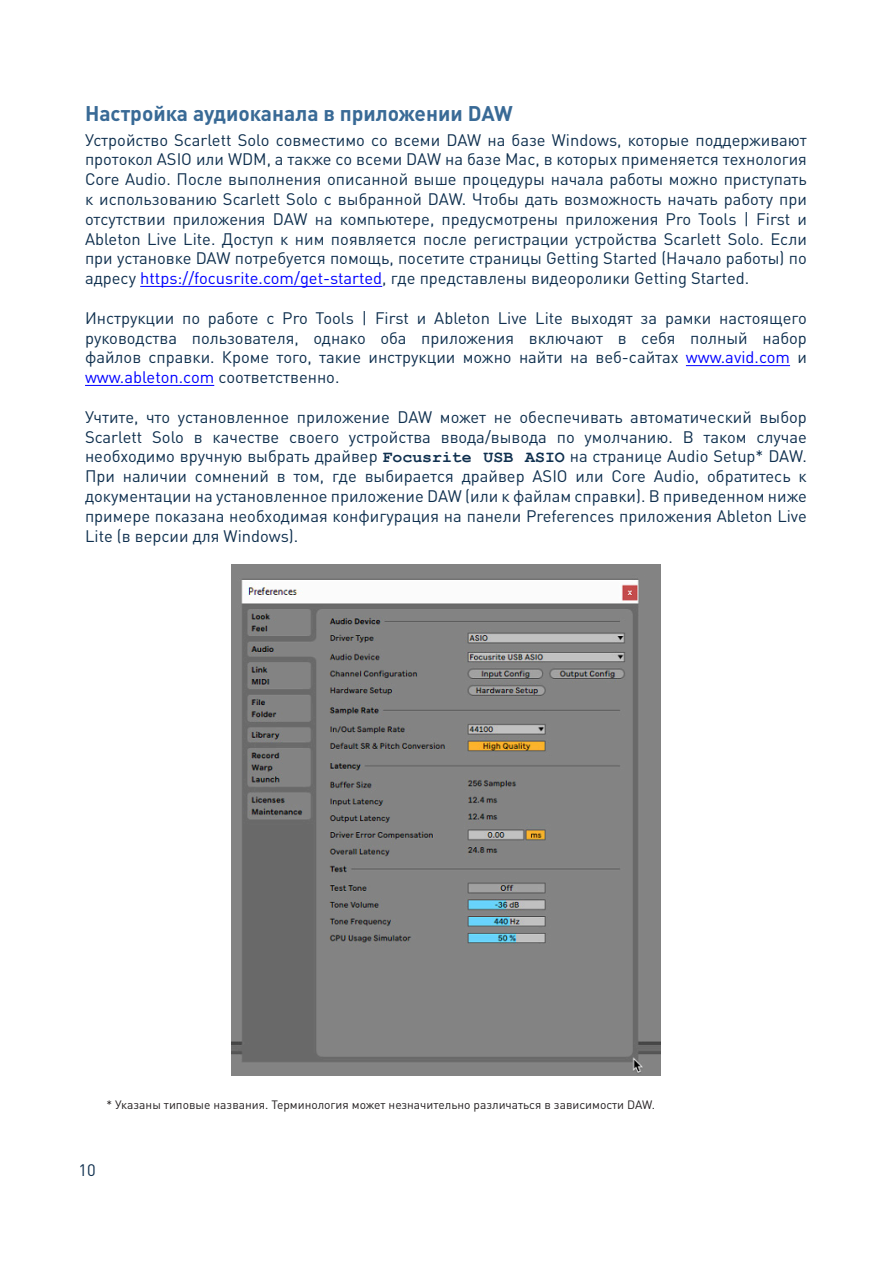
<style>
.page{position:relative;width:893px;height:1263px;background:#fff}
.page>*{position:absolute;margin:0;border:0;box-sizing:border-box;transform-origin:0 0}
.Heading_2{font:700 21px "DIN Pro";color:#396a96}
.Body_Text{font:16.5px/19.8px "DIN Pro";color:#0e2f4e;text-align:justify}
.Footnote{font:12px "DIN Pro";color:#231f20}
.s1{color:#00f}
.s2{font-family:"Courier New";font-weight:700}
</style>
<div class="page">
<hr style="left:140px;top:286px;width:242px;height:1px;background:#00f">
<hr style="left:686px;top:365px;width:104px;height:1px;background:#00f">
<hr style="left:85px;top:385px;width:129px;height:1px;background:#00f">
<img style="left:231px;top:565px;width:430px;height:510px">
<p class="Heading_2" style="left:85px;top:96px;width:429px">Настройка аудиоканала в приложении DAW</p>
<p class="Body_Text" style="left:85px;top:129px;width:723px">Устройство Scarlett Solo совместимо со всеми DAW на базе Windows, которые поддерживают протокол ASIO или WDM, а также со всеми DAW на базе Mac, в которых применяется технология Core Audio. После выполнения описанной выше процедуры начала работы можно приступать к использованию Scarlett Solo с выбранной DAW. Чтобы дать возможность начать работу при отсутствии приложения DAW на компьютере, предусмотрены приложения Pro Tools | First и Ableton Live Lite. Доступ к ним появляется после регистрации устройства Scarlett Solo. Если при установке DAW потребуется помощь, посетите страницы Getting Started (Начало работы) по адресу <span class="s1">https://focusrite.com/get-started</span>, где представлены видеоролики Getting Started.</p>
<p class="Body_Text" style="left:85px;top:307px;width:723px">Инструкции по работе с Pro Tools | First и Ableton Live Lite выходят за рамки настоящего руководства пользователя, однако оба приложения включают в себя полный набор файлов справки. Кроме того, такие инструкции можно найти на веб-сайтах <span class="s1">www.avid.com</span> и <span class="s1">www.ableton.com</span> соответственно.</p>
<p class="Body_Text" style="left:85px;top:406px;width:723px">Учтите, что установленное приложение DAW может не обеспечивать автоматический выбор Scarlett Solo в качестве своего устройства ввода/вывода по умолчанию. В таком случае необходимо вручную выбрать драйвер <span class="s2">Focusrite USB ASIO</span> на странице Audio Setup* DAW.<br>При наличии сомнений в том, где выбирается драйвер ASIO или Core Audio, обратитесь к документации на установленное приложение DAW (или к файлам справки). В приведенном ниже примере показана необходимая конфигурация на панели Preferences приложения Ableton Live Lite (в версии для Windows).</p>
<p class="Footnote" style="left:106px;top:1097px;width:550px">* Указаны типовые названия. Терминология может незначительно различаться в зависимости DAW.</p>
<p class="Body_Text" style="left:78px;top:1159px;width:19px">10</p>
</div>
